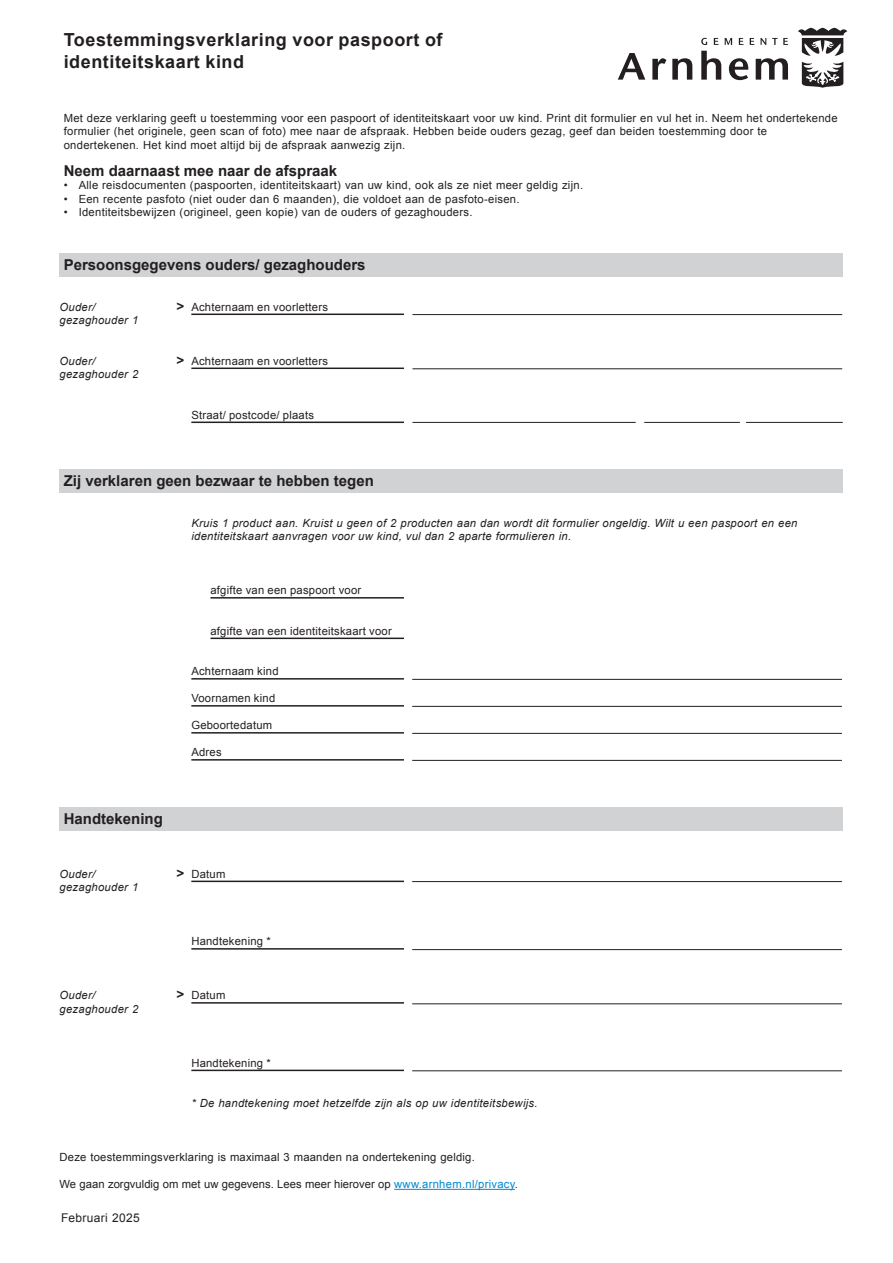
<style>
.page{position:relative;width:893px;height:1263px;background:#fff}
.page>*{position:absolute;margin:0;border:0;box-sizing:border-box;transform-origin:0 0}
.t1{font:700 18px/21.6px "Arial";letter-spacing:.03em;color:#231f20}
.t2{font:700 15px "Arial";color:#231f20}
.t3{font:700 13.5px "Arial";color:#231f20}
.t4{font:12px "Arial";letter-spacing:.025em;color:#231f20}
.t5{font:11.25px/13.5px "Arial";letter-spacing:.02em;color:#231f20}
.t6{font:italic 11.25px/13.5px "Arial";letter-spacing:.025em;color:#231f20}
.t7{font:11.25px "Arial";color:#231f20}
.s1{color:#0089cf}
</style>
<div class="page">
<hr style="left:746px;top:422px;width:97px;height:1px;background:#231f20">
<hr style="left:644px;top:422px;width:96px;height:1px;background:#231f20">
<hr style="left:412px;top:422px;width:224px;height:1px;background:#231f20">
<hr style="left:412px;top:1003px;width:430px;height:1px;background:#231f20">
<hr style="left:412px;top:1070px;width:430px;height:1px;background:#231f20">
<hr style="left:412px;top:949px;width:430px;height:1px;background:#231f20">
<hr style="left:412px;top:881px;width:430px;height:1px;background:#231f20">
<hr style="left:412px;top:760px;width:430px;height:1px;background:#231f20">
<hr style="left:412px;top:733px;width:430px;height:1px;background:#231f20">
<hr style="left:412px;top:706px;width:430px;height:1px;background:#231f20">
<hr style="left:412px;top:679px;width:430px;height:1px;background:#231f20">
<hr style="left:191px;top:759px;width:213px;height:2px;background:#231f20">
<hr style="left:191px;top:732px;width:213px;height:2px;background:#231f20">
<hr style="left:191px;top:705px;width:213px;height:2px;background:#231f20">
<hr style="left:191px;top:678px;width:213px;height:2px;background:#231f20">
<hr style="left:191px;top:1070px;width:213px;height:1px;background:#231f20">
<hr style="left:191px;top:948px;width:213px;height:2px;background:#231f20">
<hr style="left:191px;top:1002px;width:213px;height:2px;background:#231f20">
<hr style="left:191px;top:881px;width:213px;height:1px;background:#231f20">
<div style="left:60px;top:807px;width:782px;height:23px;background:#d1d2d4"></div>
<hr style="left:210px;top:597px;width:194px;height:2px;background:#231f20">
<div style="left:60px;top:469px;width:782px;height:24px;background:#d1d2d4"></div>
<div style="left:60px;top:253px;width:782px;height:23px;background:#d1d2d4"></div>
<hr style="left:191px;top:422px;width:213px;height:1px;background:#231f20">
<hr style="left:191px;top:368px;width:213px;height:1px;background:#231f20">
<hr style="left:191px;top:314px;width:213px;height:1px;background:#231f20">
<hr style="left:412px;top:368px;width:430px;height:1px;background:#231f20">
<hr style="left:412px;top:314px;width:430px;height:1px;background:#231f20">
<hr style="left:210px;top:638px;width:194px;height:1px;background:#231f20">
<hr style="left:394px;top:1189px;width:121px;height:1px;background:#0089cf">
<svg style="left:618px;top:53px;width:27px;height:27px"></svg>
<svg style="left:652px;top:58px;width:14px;height:22px"></svg>
<svg style="left:672px;top:58px;width:20px;height:22px"></svg>
<svg style="left:701px;top:51px;width:20px;height:29px"></svg>
<svg style="left:729px;top:58px;width:20px;height:22px"></svg>
<svg style="left:756px;top:58px;width:32px;height:22px"></svg>
<svg style="left:802px;top:62px;width:41px;height:26px"></svg>
<svg style="left:798px;top:28px;width:49px;height:28px"></svg>
<svg style="left:701px;top:38px;width:6px;height:7px"></svg>
<svg style="left:714px;top:38px;width:4px;height:7px"></svg>
<svg style="left:725px;top:38px;width:7px;height:7px"></svg>
<svg style="left:739px;top:38px;width:4px;height:7px"></svg>
<svg style="left:750px;top:38px;width:4px;height:7px"></svg>
<svg style="left:761px;top:38px;width:5px;height:7px"></svg>
<svg style="left:772px;top:38px;width:16px;height:7px"></svg>
<h1 class="t1" style="left:64px;top:30px;width:380px">Toestemmingsverklaring voor paspoort of identiteitskaart kind</h1>
<p class="t5" style="left:64px;top:111px;width:775px">Met deze verklaring geeft u toestemming voor een paspoort of identiteitskaart voor uw kind. Print dit formulier en vul het in. Neem het ondertekende formulier (het originele, geen scan of foto) mee naar de afspraak. Hebben beide ouders gezag, geef dan beiden toestemming door te ondertekenen. Het kind moet altijd bij de afspraak aanwezig zijn.</p>
<h2 class="t2" style="left:64px;top:160px;width:275px">Neem daarnaast mee naar de afspraak</h2>
<p class="t5" style="left:64px;top:178px;width:521px">• Alle reisdocumenten (paspoorten, identiteitskaart) van uw kind, ook als ze niet meer geldig zijn.</p>
<p class="t5" style="left:64px;top:192px;width:457px">• Een recente pasfoto (niet ouder dan 6 maanden), die voldoet aan de pasfoto-eisen.</p>
<p class="t5" style="left:64px;top:205px;width:410px">• Identiteitsbewijzen (origineel, geen kopie) van de ouders of gezaghouders.</p>
<h3 class="t2" style="left:64px;top:255px;width:303px">Persoonsgegevens ouders/ gezaghouders</h3>
<p class="t6" style="left:60px;top:300px;width:80px">Ouder/ gezaghouder 1</p>
<p class="t3" style="left:176px;top:297px;width:9px">&gt;</p>
<p class="t5" style="left:191px;top:300px;width:138px">Achternaam en voorletters</p>
<p class="t6" style="left:60px;top:354px;width:80px">Ouder/ gezaghouder 2</p>
<p class="t3" style="left:176px;top:351px;width:9px">&gt;</p>
<p class="t5" style="left:191px;top:354px;width:138px">Achternaam en voorletters</p>
<p class="t5" style="left:191px;top:408px;width:124px">Straat/ postcode/ plaats</p>
<h3 class="t2" style="left:64px;top:471px;width:312px">Zij verklaren geen bezwaar te hebben tegen</h3>
<p class="t6" style="left:191px;top:516px;width:608px">Kruis 1 product aan. Kruist u geen of 2 producten aan dan wordt dit formulier ongeldig. Wilt u een paspoort en een identiteitskaart aanvragen voor uw kind, vul dan 2 aparte formulieren in.</p>
<h3 class="t2" style="left:64px;top:808px;width:101px">Handtekening</h3>
<p class="t5" style="left:210px;top:583px;width:152px">afgifte van een paspoort voor</p>
<p class="t5" style="left:210px;top:624px;width:183px">afgifte van een identiteitskaart voor</p>
<p class="t5" style="left:191px;top:664px;width:89px">Achternaam kind</p>
<p class="t5" style="left:191px;top:691px;width:85px">Voornamen kind</p>
<p class="t5" style="left:191px;top:718px;width:82px">Geboortedatum</p>
<p class="t5" style="left:191px;top:745px;width:32px">Adres</p>
<p class="t6" style="left:60px;top:867px;width:80px">Ouder/ gezaghouder 1</p>
<p class="t3" style="left:176px;top:864px;width:9px">&gt;</p>
<p class="t5" style="left:191px;top:867px;width:36px">Datum</p>
<p class="t5" style="left:191px;top:934px;width:81px">Handtekening *</p>
<p class="t6" style="left:60px;top:988px;width:80px">Ouder/ gezaghouder 2</p>
<p class="t3" style="left:176px;top:985px;width:9px">&gt;</p>
<p class="t5" style="left:191px;top:988px;width:36px">Datum</p>
<p class="t5" style="left:191px;top:1056px;width:81px">Handtekening *</p>
<p class="t6" style="left:191px;top:1096px;width:348px">* De handtekening moet hetzelfde zijn als op uw identiteitsbewijs.</p>
<p class="t5" style="left:60px;top:1150px;width:417px">Deze toestemmingsverklaring is maximaal 3 maanden na ondertekening geldig.</p>
<p class="t7" style="left:60px;top:1177px;width:460px">We gaan zorgvuldig om met uw gegevens. Lees meer hierover op <span class="s1">www.arnhem.nl/privacy</span>.</p>
<p class="t4" style="left:61px;top:1210px;width:80px">Februari 2025</p>
</div>
